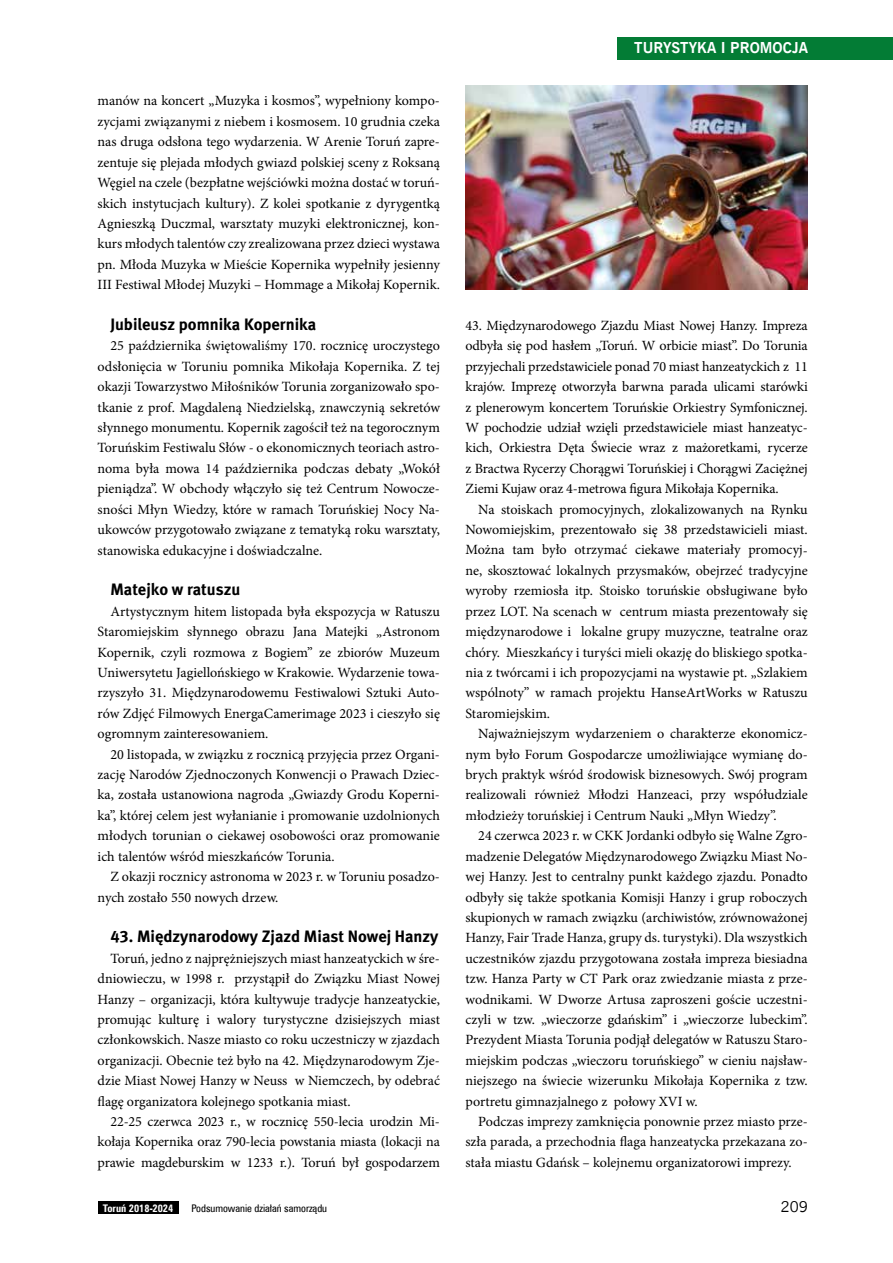
<style>
.page{position:relative;width:893px;height:1263px;background:#fff}
.page>*{position:absolute;margin:0;border:0;box-sizing:border-box;transform-origin:0 0}
.t1{font:16.5px "Meta Bold CELF";color:#000}
.t2{font:700 15px "News Goth EU";color:#fff}
.t3{font:15px "News Goth EU";color:#000}
.t4{font:14.1px/20.4px "Minion Pro";color:#000;text-align:justify}
.t5{font:10.5px "Zurich Cn EU";color:#000}
.t6{font:700 10.5px "Zurich Cn EU";color:#fff}
</style>
<div class="page">
<div style="left:98px;top:1202px;width:81px;height:12px;background:#000"></div>
<div style="left:617px;top:37px;width:276px;height:23px;background:#037c35"></div>
<img style="left:466px;top:85px;width:342px;height:204px">
<p class="t4" style="left:98px;top:91px;width:344px">manów na koncert „Muzyka i kosmos”, wypełniony kompo&shy;zycjami związanymi z niebem i kosmosem. 10 grudnia czeka nas druga odsłona tego wydarzenia. W Arenie Toruń zapre&shy;zentuje się plejada młodych gwiazd polskiej sceny z Roksaną Węgiel na czele (bezpłatne wejściówki można dostać w toruń&shy;skich instytucjach kultury). Z kolei spotkanie z dyrygentką Agnieszką Duczmal, warsztaty muzyki elektronicznej, kon&shy;kurs młodych talentów czy zrealizowana przez dzieci wystawa pn. Młoda Muzyka w Mieście Kopernika wypełniły jesienny III Festiwal Młodej Muzyki – Hommage a Mikołaj Kopernik.</p>
<p class="t1" style="left:110px;top:314px;width:207px">Jubileusz pomnika Kopernika</p>
<p class="t4" style="left:98px;top:336px;width:344px;text-indent:13px">25 października świętowaliśmy 170. rocznicę uroczystego odsłonięcia w Toruniu pomnika Mikołaja Kopernika. Z tej okazji Towarzystwo Miłośników Torunia zorganizowało spo&shy;tkanie z prof. Magdaleną Niedzielską, znawczynią sekretów słynnego monumentu. Kopernik zagościł też na tegorocznym Toruńskim Festiwalu Słów - o ekonomicznych teoriach astro&shy;noma była mowa 14 października podczas debaty „Wokół pieniądza”. W obchody włączyło się też Centrum Nowocze&shy;sności Młyn Wiedzy, które w ramach Toruńskiej Nocy Na&shy;ukowców przygotowało związane z tematyką roku warsztaty, stanowiska edukacyjne i doświadczalne.</p>
<p class="t1" style="left:110px;top:579px;width:131px">Matejko w ratuszu</p>
<p class="t4" style="left:98px;top:601px;width:344px;text-indent:13px">Artystycznym hitem listopada była ekspozycja w Ratuszu Staromiejskim słynnego obrazu Jana Matejki „Astronom Kopernik, czyli rozmowa z Bogiem” ze zbiorów Muzeum Uniwersytetu Jagiellońskiego w Krakowie. Wydarzenie towa&shy;rzyszyło 31. Międzynarodowemu Festiwalowi Sztuki Auto&shy;rów Zdjęć Filmowych EnergaCamerimage 2023 i cieszyło się ogromnym zainteresowaniem.</p>
<p class="t4" style="left:98px;top:744px;width:344px;text-indent:13px">20 listopada, w związku z rocznicą przyjęcia przez Organi&shy;zację Narodów Zjednoczonych Konwencji o Prawach Dziec&shy;ka, została ustanowiona nagroda „Gwiazdy Grodu Koperni&shy;ka”, której celem jest wyłanianie i promowanie uzdolnionych młodych torunian o ciekawej osobowości oraz promowanie ich talentów wśród mieszkańców Torunia.</p>
<p class="t4" style="left:98px;top:866px;width:344px;text-indent:13px">Z okazji rocznicy astronoma w 2023 r. w Toruniu posadzo&shy;nych zostało 550 nowych drzew.</p>
<p class="t1" style="left:110px;top:926px;width:330px">43. Międzynarodowy Zjazd Miast Nowej Hanzy</p>
<p class="t4" style="left:98px;top:948px;width:344px;text-indent:13px">Toruń, jedno z najprężniejszych miast hanzeatyckich w śre&shy;dniowieczu, w 1998 r. przystąpił do Związku Miast Nowej Hanzy – organizacji, która kultywuje tradycje hanzeatyckie, promując kulturę i walory turystyczne dzisiejszych miast członkowskich. Nasze miasto co roku uczestniczy w zjazdach organizacji. Obecnie też było na 42. Międzynarodowym Zje&shy;dzie Miast Nowej Hanzy w Neuss w Niemczech, by odebrać flagę organizatora kolejnego spotkania miast.</p>
<p class="t4" style="left:98px;top:1111px;width:344px;text-indent:13px">22-25 czerwca 2023 r., w rocznicę 550-lecia urodzin Mi&shy;kołaja Kopernika oraz 790-lecia powstania miasta (lokacji na prawie magdeburskim w 1233 r.). Toruń był gospodarzem</p>
<p class="t2" style="left:634px;top:38px;width:175px">TURYSTYKA I PROMOCJA</p>
<p class="t4" style="left:465px;top:315px;width:344px">43. Międzynarodowego Zjazdu Miast Nowej Hanzy. Impreza odbyła się pod hasłem „Toruń. W orbicie miast”. Do Torunia przyjechali przedstawiciele ponad 70 miast hanzeatyckich z 11 krajów. Imprezę otworzyła barwna parada ulicami starówki z plenerowym koncertem Toruńskie Orkiestry Symfonicznej.<br>W pochodzie udział wzięli przedstawiciele miast hanzeatyc&shy;kich, Orkiestra Dęta Świecie wraz z mażoretkami, rycerze z Bractwa Rycerzy Chorągwi Toruńskiej i Chorągwi Zaciężnej Ziemi Kujaw oraz 4-metrowa figura Mikołaja Kopernika.</p>
<p class="t4" style="left:465px;top:499px;width:344px;text-indent:13px">Na stoiskach promocyjnych, zlokalizowanych na Rynku Nowomiejskim, prezentowało się 38 przedstawicieli miast.<br>Można tam było otrzymać ciekawe materiały promocyj&shy;ne, skosztować lokalnych przysmaków, obejrzeć tradycyjne wyroby rzemiosła itp. Stoisko toruńskie obsługiwane było przez LOT. Na scenach w centrum miasta prezentowały się międzynarodowe i lokalne grupy muzyczne, teatralne oraz chóry. Mieszkańcy i turyści mieli okazję do bliskiego spotka&shy;nia z twórcami i ich propozycjami na wystawie pt. „Szlakiem wspólnoty” w ramach projektu HanseArtWorks w Ratuszu Staromiejskim.</p>
<p class="t4" style="left:465px;top:723px;width:344px;text-indent:13px">Najważniejszym wydarzeniem o charakterze ekonomicz&shy;nym było Forum Gospodarcze umożliwiające wymianę do&shy;brych praktyk wśród środowisk biznesowych. Swój program realizowali również Młodzi Hanzeaci, przy współudziale młodzieży toruńskiej i Centrum Nauki „Młyn Wiedzy”.</p>
<p class="t4" style="left:465px;top:826px;width:344px;text-indent:13px">24 czerwca 2023 r. w CKK Jordanki odbyło się Walne Zgro&shy;madzenie Delegatów Międzynarodowego Związku Miast No&shy;wej Hanzy. Jest to centralny punkt każdego zjazdu. Ponadto odbyły się także spotkania Komisji Hanzy i grup roboczych skupionych w ramach związku (archiwistów, zrównoważonej Hanzy, Fair Trade Hanza, grupy ds. turystyki). Dla wszystkich uczestników zjazdu przygotowana została impreza biesiadna tzw. Hanza Party w CT Park oraz zwiedzanie miasta z prze&shy;wodnikami. W Dworze Artusa zaproszeni goście uczestni&shy;czyli w tzw. „wieczorze gdańskim” i „wieczorze lubeckim”.<br>Prezydent Miasta Torunia podjął delegatów w Ratuszu Staro&shy;miejskim podczas „wieczoru toruńskiego” w cieniu najsław&shy;niejszego na świecie wizerunku Mikołaja Kopernika z tzw. portretu gimnazjalnego z połowy XVI w.</p>
<p class="t4" style="left:465px;top:1111px;width:344px;text-indent:13px">Podczas imprezy zamknięcia ponownie przez miasto prze&shy;szła parada, a przechodnia flaga hanzeatycka przekazana zo&shy;stała miastu Gdańsk – kolejnemu organizatorowi imprezy.</p>
<p class="t6" style="left:103px;top:1201px;width:72px">Toruń 2018-2024</p>
<p class="t5" style="left:191px;top:1201px;width:137px">Podsumowanie działań samorządu</p>
<p class="t3" style="left:781px;top:1197px;width:29px">209</p>
</div>
